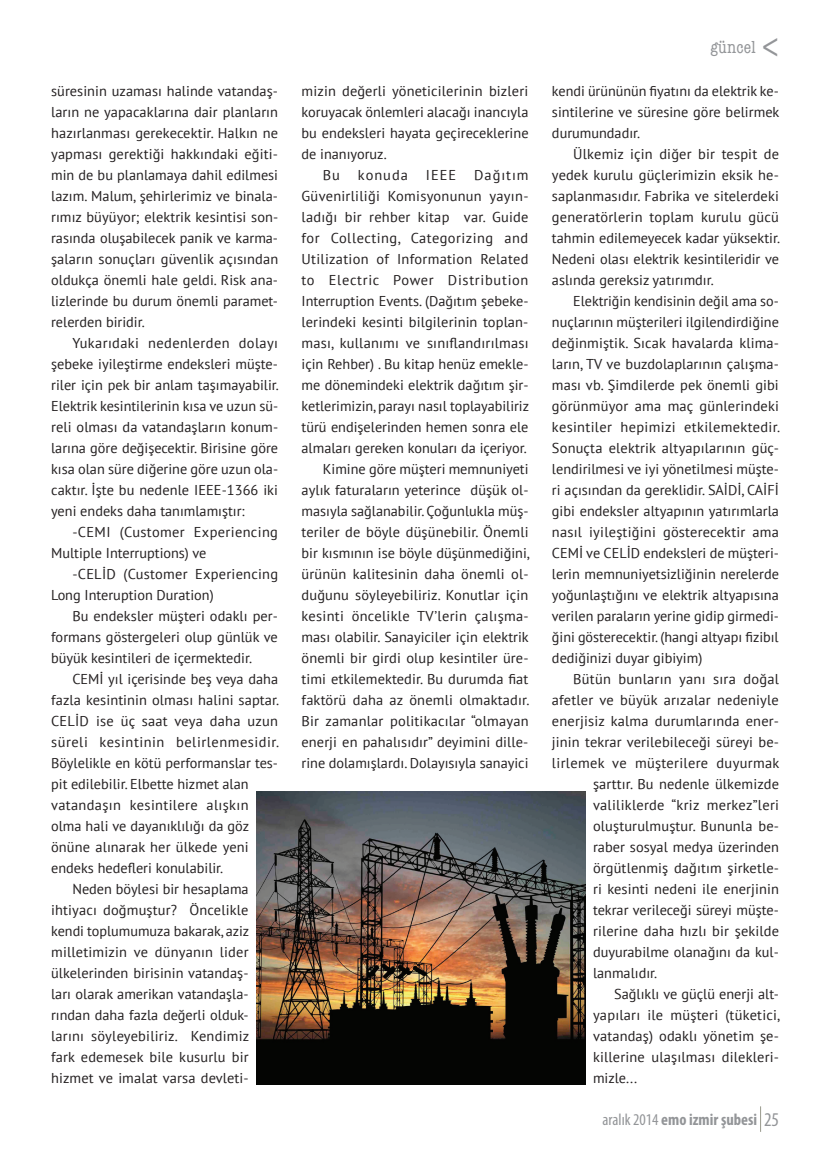
<style>
.page{position:relative;width:830px;height:1170px;background:#fff}
.page>*{position:absolute;margin:0;border:0;box-sizing:border-box;transform-origin:0 0}
.t1{font:condensed 18px "American Typewriter";letter-spacing:.01em;color:#939598}
.t2{font:700 condensed 16.5px "Myriad Pro";color:#939598}
.t3{font:14.25px/21px "PT Sans";letter-spacing:.005em;color:#231f20;text-align:justify}
.t4{font:14.25px "PT Sans";letter-spacing:.035em;color:#231f20}
.t5{font:14.25px "PT Sans";letter-spacing:.025em;color:#231f20}
.s1{font-weight:400}
.s2{font-weight:400;font-size:19.5px}
</style>
<div class="page">
<img style="left:256px;top:791px;width:329px;height:293px">
<p class="t3" style="left:51px;top:80px;width:228px">süresinin uzaması halinde vatandaş&shy;ların ne yapacaklarına dair planların hazırlanması gerekecektir. Halkın ne yapması gerektiği hakkındaki eğiti&shy;min de bu planlamaya dahil edilmesi lazım. Malum, şehirlerimiz ve binala&shy;rımız büyüyor; elektrik kesintisi son&shy;rasında oluşabilecek panik ve karma&shy;şaların sonuçları güvenlik açısından oldukça önemli hale geldi. Risk ana&shy;lizlerinde bu durum önemli paramet&shy;relerden biridir.</p>
<p class="t3" style="left:51px;top:332px;width:229px;text-indent:21px">Yukarıdaki nedenlerden dolayı şebeke iyileştirme endeksleri müşte&shy;riler için pek bir anlam taşımayabilir.<br>Elektrik kesintilerinin kısa ve uzun sü&shy;reli olması da vatandaşların konum&shy;larına göre değişecektir. Birisine göre kısa olan süre diğerine göre uzun ola&shy;caktır. İşte bu nedenle IEEE-1366 iki yeni endeks daha tanımlamıştır:</p>
<p class="t3" style="left:51px;top:521px;width:228px;text-indent:21px">-CEMI (Customer Experiencing<br>Multiple Interruptions) ve</p>
<p class="t3" style="left:51px;top:563px;width:228px;text-indent:21px">-CELİD (Customer Experiencing<br>Long Interuption Duration)</p>
<p class="t3" style="left:51px;top:605px;width:228px;text-indent:21px">Bu endeksler müşteri odaklı per&shy;formans göstergeleri olup günlük ve büyük kesintileri de içermektedir.</p>
<p class="t3" style="left:72px;top:668px;width:207px">CEMİ yıl içerisinde beş veya daha</p>
<p class="t3" style="left:51px;top:689px;width:229px">fazla kesintinin olması halini saptar.</p>
<p class="t3" style="left:51px;top:710px;width:228px">CELİD ise üç saat veya daha uzun</p>
<p class="t4" style="left:51px;top:733px;width:229px">süreli kesintinin belirlenmesidir.</p>
<p class="t3" style="left:51px;top:752px;width:228px">Böylelikle en kötü performanslar tes-</p>
<p class="t3" style="left:51px;top:773px;width:199px">pit edilebilir. Elbette hizmet alan</p>
<p class="t5" style="left:51px;top:796px;width:199px">vatandaşın kesintilere alışkın</p>
<p class="t3" style="left:51px;top:815px;width:199px">olma hali ve dayanıklılığı da göz</p>
<p class="t3" style="left:51px;top:836px;width:199px">önüne alınarak her ülkede yeni</p>
<p class="t3" style="left:51px;top:857px;width:174px">endeks hedefleri konulabilir.</p>
<p class="t3" style="left:72px;top:878px;width:178px">Neden böylesi bir hesaplama</p>
<p class="t3" style="left:51px;top:899px;width:199px">ihtiyacı doğmuştur? Öncelikle</p>
<p class="t3" style="left:51px;top:920px;width:199px">kendi toplumumuza bakarak, aziz</p>
<p class="t3" style="left:51px;top:941px;width:199px">milletimizin ve dünyanın lider</p>
<p class="t3" style="left:51px;top:962px;width:199px">ülkelerinden birisinin vatandaş-</p>
<p class="t3" style="left:51px;top:983px;width:199px">ları olarak amerikan vatandaşla-</p>
<p class="t3" style="left:51px;top:1004px;width:199px">rından daha fazla değerli olduk-</p>
<p class="t3" style="left:51px;top:1025px;width:199px">larını söyleyebiliriz. Kendimiz</p>
<p class="t3" style="left:51px;top:1046px;width:199px">fark edemesek bile kusurlu bir</p>
<p class="t3" style="left:51px;top:1067px;width:199px">hizmet ve imalat varsa devleti-</p>
<p class="t3" style="left:301px;top:80px;width:228px">mizin değerli yöneticilerinin bizleri</p>
<p class="t3" style="left:301px;top:101px;width:228px">koruyacak önlemleri alacağı inancıyla</p>
<p class="t3" style="left:301px;top:122px;width:228px">bu endeksleri hayata geçireceklerine</p>
<p class="t3" style="left:301px;top:143px;width:87px">de inanıyoruz.</p>
<p class="t3" style="left:323px;top:164px;width:19px">Bu</p>
<p class="t3" style="left:358px;top:164px;width:51px">konuda</p>
<p class="t3" style="left:425px;top:164px;width:32px">IEEE</p>
<p class="t3" style="left:301px;top:164px;width:229px;text-align:right">Dağıtım<br>Güvenirliliği Komisyonunun yayın&shy;ladığı bir rehber kitap var. Guide for Collecting, Categorizing and Utilization of Information Related to Electric Power Distribution Interruption Events. (Dağıtım şebeke&shy;lerindeki kesinti bilgilerinin toplan&shy;ması, kullanımı ve sınıflandırılması için Rehber) . Bu kitap henüz emekle&shy;me dönemindeki elektrik dağıtım şir&shy;ketlerimizin, parayı nasıl toplayabiliriz türü endişelerinden hemen sonra ele almaları gereken konuları da içeriyor.<br>Kimine göre müşteri memnuniyeti aylık faturaların yeterince düşük ol&shy;masıyla sağlanabilir. Çoğunlukla müş&shy;teriler de böyle düşünebilir. Önemli bir kısmının ise böyle düşünmediğini, ürünün kalitesinin daha önemli ol&shy;duğunu söyleyebiliriz. Konutlar için kesinti öncelikle TV’lerin çalışma&shy;ması olabilir. Sanayiciler için elektrik önemli bir girdi olup kesintiler üre&shy;timi etkilemektedir. Bu durumda fiat faktörü daha az önemli olmaktadır.<br>Bir zamanlar politikacılar “olmayan enerji en pahalısıdır” deyimini dille&shy;rine dolamışlardı. Dolayısıyla sanayici</p>
<p class="t1" style="left:710px;top:33px;width:47px">güncel</p>
<p class="t3" style="left:551px;top:80px;width:229px">kendi ürününün fiyatını da elektrik ke&shy;sintilerine ve süresine göre belirmek durumundadır.</p>
<p class="t3" style="left:551px;top:143px;width:229px;text-indent:21px">Ülkemiz için diğer bir tespit de yedek kurulu güçlerimizin eksik he&shy;saplanmasıdır. Fabrika ve sitelerdeki generatörlerin toplam kurulu gücü tahmin edilemeyecek kadar yüksektir.<br>Nedeni olası elektrik kesintileridir ve aslında gereksiz yatırımdır.</p>
<p class="t3" style="left:551px;top:290px;width:229px;text-indent:21px">Elektriğin kendisinin değil ama so&shy;nuçlarının müşterileri ilgilendirdiğine değinmiştik. Sıcak havalarda klima&shy;ların, TV ve buzdolaplarının çalışma&shy;ması vb. Şimdilerde pek önemli gibi görünmüyor ama maç günlerindeki kesintiler hepimizi etkilemektedir.<br>Sonuçta elektrik altyapılarının güç&shy;lendirilmesi ve iyi yönetilmesi müşte&shy;ri açısından da gereklidir. SAİDİ, CAİFİ gibi endeksler altyapının yatırımlarla nasıl iyileştiğini gösterecektir ama CEMİ ve CELİD endeksleri de müşteri&shy;lerin memnuniyetsizliğinin nerelerde yoğunlaştığını ve elektrik altyapısına verilen paraların yerine gidip girmedi&shy;ğini gösterecektir. (hangi altyapı fizibıl dediğinizi duyar gibiyim)</p>
<p class="t3" style="left:573px;top:668px;width:207px">Bütün bunların yanı sıra doğal</p>
<p class="t3" style="left:551px;top:689px;width:228px">afetler ve büyük arızalar nedeniyle</p>
<p class="t3" style="left:551px;top:710px;width:228px">enerjisiz kalma durumlarında ener-</p>
<p class="t3" style="left:551px;top:731px;width:228px">jinin tekrar verilebileceği süreyi be-</p>
<p class="t3" style="left:551px;top:752px;width:229px">lirlemek ve müşterilere duyurmak</p>
<p class="t3" style="left:592px;top:773px;width:187px">şarttır. Bu nedenle ülkemizde</p>
<p class="t3" style="left:592px;top:794px;width:187px">valiliklerde “kriz merkez”leri</p>
<p class="t3" style="left:592px;top:815px;width:187px">oluşturulmuştur. Bununla be-</p>
<p class="t3" style="left:592px;top:836px;width:187px">raber sosyal medya üzerinden</p>
<p class="t3" style="left:592px;top:857px;width:187px">örgütlenmiş dağıtım şirketle-</p>
<p class="t3" style="left:592px;top:878px;width:187px">ri kesinti nedeni ile enerjinin</p>
<p class="t3" style="left:592px;top:899px;width:187px">tekrar verileceği süreyi müşte-</p>
<p class="t3" style="left:592px;top:920px;width:187px">rilerine daha hızlı bir şekilde</p>
<p class="t3" style="left:592px;top:941px;width:187px">duyurabilme olanağını da kul-</p>
<p class="t3" style="left:592px;top:962px;width:66px">lanmalıdır.</p>
<p class="t3" style="left:614px;top:983px;width:166px">Sağlıklı ve güçlü enerji alt-</p>
<p class="t3" style="left:592px;top:1004px;width:188px">yapıları ile müşteri (tüketici,</p>
<p class="t3" style="left:592px;top:1025px;width:187px">vatandaş) odaklı yönetim şe-</p>
<p class="t3" style="left:592px;top:1046px;width:187px">killerine ulaşılması dilekleri-</p>
<p class="t3" style="left:592px;top:1067px;width:46px">mizle...</p>
<p class="t2" style="left:602px;top:1109px;width:178px"><span class="s1">aralık 2014</span> emo izmir şubesi <span class="s2">25</span></p>
</div>
